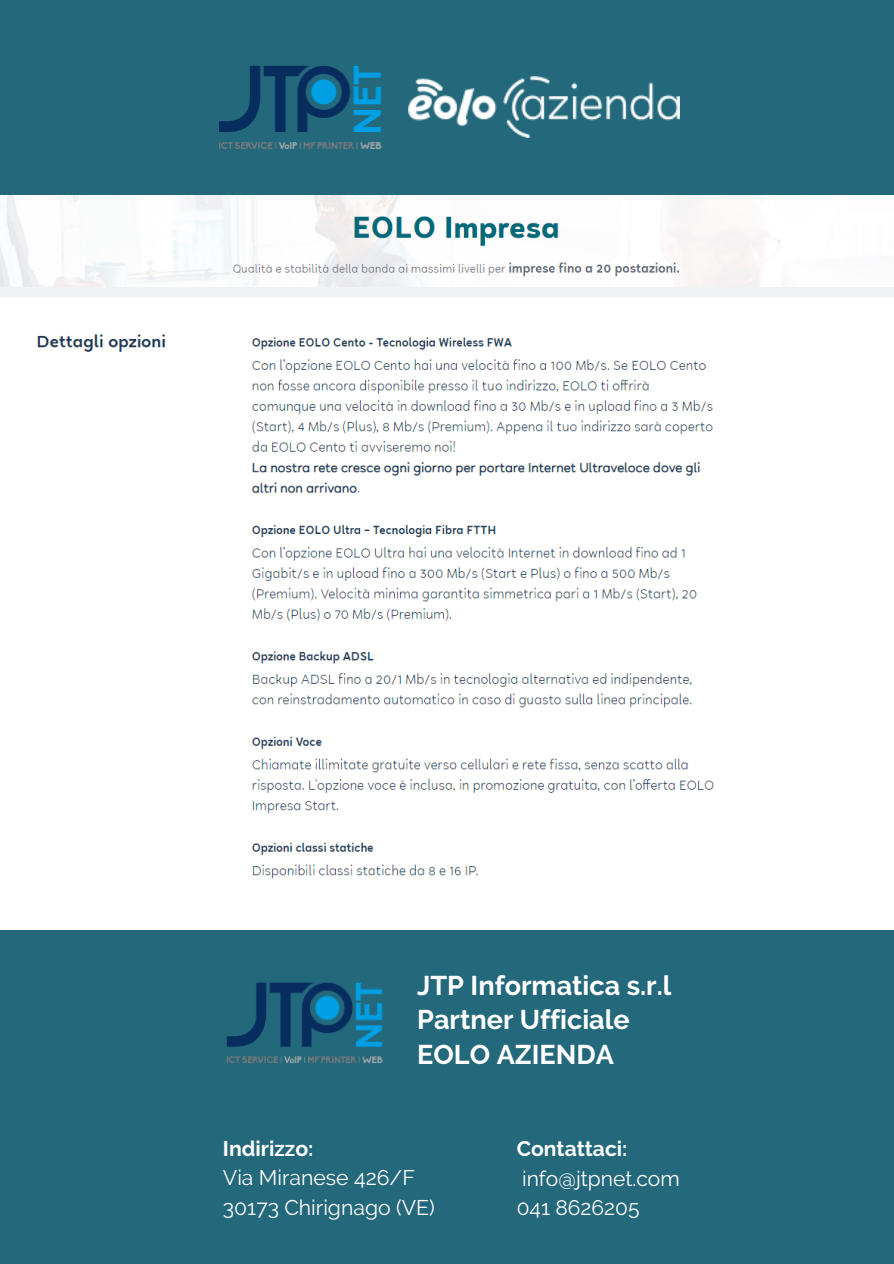
<style>
.page{position:relative;width:894px;height:1264px;background:#fff}
.page>*{position:absolute;margin:0;border:0;box-sizing:border-box;transform-origin:0 0}
.t1{font:700 27px/34.2px "Raleway";color:#fff}
.t2{font:21.15px/29.5px "Raleway";color:#fff}
.t3{font:700 21.15px "Raleway";color:#fff}
.t4{font:21px/29.2px "Raleway";color:#fff}
.t5{font:700 21px "Raleway";color:#fff}
</style>
<div class="page">
<div style="left:0;top:0;width:893px;height:1263px;background:#24687b"></div>
<img style="left:0;top:195px;width:893px;height:735px">
<img style="left:409px;top:77px;width:270px;height:60px">
<img style="left:219px;top:65px;width:163px;height:84px">
<img style="left:226px;top:982px;width:157px;height:82px">
<p class="t1" style="left:417px;top:968px;width:255px">JTP Informatica s.r.l<br>Partner Ufficiale<br>EOLO AZIENDA</p>
<p class="t3" style="left:223px;top:1135px;width:92px">Indirizzo:</p>
<p class="t2" style="left:223px;top:1162px;width:213px">Via Miranese 426/F<br>30173 Chirignago (VE)</p>
<p class="t5" style="left:516px;top:1136px;width:112px">Contattaci:</p>
<p class="t4" style="left:516px;top:1163px;width:164px">info@jtpnet.com<br>041 8626205</p>
</div>
